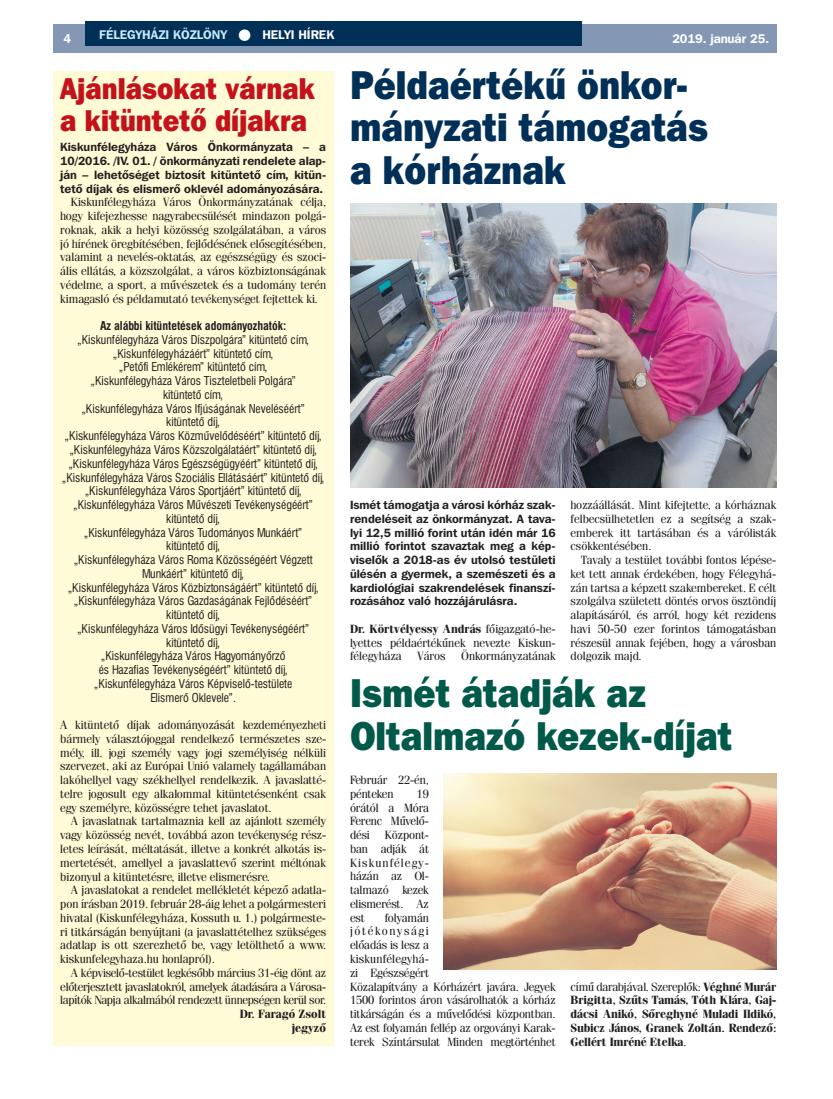
<style>
.page{position:relative;width:833px;height:1099px;background:#fff}
.page>*{position:absolute;margin:0;border:0;box-sizing:border-box;transform-origin:0 0}
.t1{font:40px/42.5px "Franklin Gothic Hv PFL";color:#002f57;scale:.9 1}
.t2{font:40px/42.5px "Franklin Gothic Hv PFL";color:#005949;scale:.9 1}
.t3{font:30px/32.5px "Franklin Gothic Hv PFL";color:#c4121a;scale:.9 1}
.t4{font:700 12.5px "Franklin Gothic PFL";color:#c6eafa}
.t5{font:700 12.5px "Franklin Gothic PFL";color:#fff}
.t6{font:11.88px/13.8px "Fenice PFL";color:#231f20;text-align:justify}
.t7{font:11.88px/13.8px "Swiss 721 Cn PFL";color:#231f20;text-align:center}
.t8{font:700 11.88px/13.8px "Franklin Gothic PFL";color:#231f20;text-align:justify}
.t9{font:700 11.88px/13.8px "Fenice PFL";letter-spacing:-.01em;color:#231f20;text-align:right}
.t10{font:700 11.88px "Swiss 721 Cn PFL";color:#231f20}
.s1{color:#fff}
.s2{font-weight:700}
.s3{font-weight:400}
</style>
<div class="page">
<div style="left:53px;top:25px;width:723px;height:28px;background:#8498b6"></div>
<div style="left:85px;top:21px;width:496px;height:25px;background:#002f57"></div>
<div style="left:53px;top:71px;width:280px;height:974px;background:#fffbd6"></div>
<img style="left:350px;top:203px;width:426px;height:285px">
<img style="left:443px;top:773px;width:333px;height:196px">
<p class="t4" style="left:99px;top:26px;width:236px">FÉLEGYHÁZI KÖZLÖNY <span class="s1">● HELYI HÍREK</span></p>
<p class="t5" style="left:64px;top:31px;width:9px">4</p>
<h2 class="t3" style="left:60px;top:71px;width:285px">Ajánlásokat várnak a kitüntető díjakra</h2>
<p class="t8" style="left:60px;top:140px;width:267px">Kiskunfélegyháza Város Önkormányzata – a 10/2016. /IV. 01. / önkormányzati rendelete alap&shy;ján – lehetőséget biztosít kitüntető cím, kitün&shy;tető díjak és elismerő oklevél adományozására.</p>
<p class="t6" style="left:60px;top:195px;width:267px;text-indent:11px">Kiskunfélegyháza Város Önkormányzatának célja, hogy kifejezhesse nagyrabecsülését mindazon polgá&shy;roknak, akik a helyi közösség szolgálatában, a város jó hírének öregbítésében, fejlődésének elősegítésében, valamint a nevelés-oktatás, az egészségügy és szoci&shy;ális ellátás, a közszolgálat, a város közbiztonságának védelme, a sport, a művészetek és a tudomány terén kimagasló és példamutató tevékenységet fejtettek ki.</p>
<p class="t10" style="left:100px;top:319px;width:188px">Az alábbi kitüntetések adományozhatók:</p>
<p class="t7" style="left:62px;top:333px;width:264px">„Kiskunfélegyháza Város Díszpolgára” kitüntető cím, „Kiskunfélegyházáért” kitüntető cím,<br>„Petőfi Emlékérem” kitüntető cím,<br>„Kiskunfélegyháza Város Tiszteletbeli Polgára”<br>kitüntető cím,<br>„Kiskunfélegyháza Város Ifjúságának Neveléséért” kitüntető díj,<br>„Kiskunfélegyháza Város Közművelődéséért” kitüntető díj, „Kiskunfélegyháza Város Közszolgálatáért” kitüntető díj, „Kiskunfélegyháza Város Egészségügyéért” kitüntető díj, „Kiskunfélegyháza Város Szociális Ellátásáért” kitüntető díj, „Kiskunfélegyháza Város Sportjáért” kitüntető díj, „Kiskunfélegyháza Város Művészeti Tevékenységéért” kitüntető díj,<br>„Kiskunfélegyháza Város Tudományos Munkáért”<br>kitüntető díj,<br>„Kiskunfélegyháza Város Roma Közösségéért Végzett Munkáért” kitüntető díj,<br>„Kiskunfélegyháza Város Közbiztonságáért” kitüntető díj, „Kiskunfélegyháza Város Gazdaságának Fejlődéséért” kitüntető díj,<br>„Kiskunfélegyháza Város Idősügyi Tevékenységéért” kitüntető díj,<br>„Kiskunfélegyháza Város Hagyományőrző<br>és Hazafias Tevékenységéért” kitüntető díj, „Kiskunfélegyháza Város Képviselő-testülete<br>Elismerő Oklevele”.</p>
<p class="t6" style="left:60px;top:718px;width:267px">A kitüntető díjak adományozását kezdeményezheti bármely választójoggal rendelkező természetes sze&shy;mély, ill. jogi személy vagy jogi személyiség nélküli szervezet, aki az Európai Unió valamely tagállamában lakóhellyel vagy székhellyel rendelkezik. A javaslatté&shy;telre jogosult egy alkalommal kitüntetésenként csak egy személyre, közösségre tehet javaslatot.</p>
<p class="t6" style="left:60px;top:814px;width:267px;text-indent:11px">A javaslatnak tartalmaznia kell az ajánlott személy vagy közösség nevét, továbbá azon tevékenység rész&shy;letes leírását, méltatását, illetve a konkrét alkotás is&shy;mertetését, amellyel a javaslattevő szerint méltónak bizonyul a kitüntetésre, illetve elismerésre.</p>
<p class="t6" style="left:60px;top:883px;width:267px;text-indent:11px">A javaslatokat a rendelet mellékletét képező adatla&shy;pon írásban 2019. február 28-áig lehet a polgármesteri hivatal (Kiskunfélegyháza, Kossuth u. 1.) polgármeste&shy;ri titkárságán benyújtani (a javaslattételhez szükséges adatlap is ott szerezhető be, vagy letölthető a www. kiskunfelegyhaza.hu honlapról).</p>
<p class="t6" style="left:60px;top:965px;width:267px;text-indent:11px">A képviselő-testület legkésőbb március 31-éig dönt az előterjesztett javaslatokról, amelyek átadására a Városa&shy;lapítók Napja alkalmából rendezett ünnepségen kerül sor.</p>
<p class="t9" style="left:240px;top:1006px;width:88px">Dr. Faragó Zsolt jegyző</p>
<p class="t5" style="left:672px;top:31px;width:98px">2019. január 25.</p>
<h1 class="t1" style="left:350px;top:62px;width:399px">Példaértékű önkor&shy;mányzati támogatás a kórháznak</h1>
<p class="t8" style="left:350px;top:497px;width:207px">Ismét támogatja a városi kórház szak&shy;rendeléseit az önkormányzat. A tava&shy;lyi 12,5 millió forint után idén már 16 millió forintot szavaztak meg a kép&shy;viselők a 2018-as év utolsó testületi ülésén a gyermek, a szemészeti és a kardiológiai szakrendelések finanszí&shy;rozásához való hozzájárulásra.</p>
<p class="t6" style="left:350px;top:621px;width:207px"><span class="s2">Dr. Körtvélyessy András</span> főigazgató-he&shy;lyettes példaértékűnek nevezte Kiskun&shy;félegyháza</p>
<p class="t6" style="left:570px;top:498px;width:207px">hozzáállását. Mint kifejtette, a kórháznak felbecsülhetetlen ez a segítség a szak&shy;emberek itt tartásában és a várólisták csökkentésében.</p>
<p class="t6" style="left:570px;top:553px;width:207px;text-indent:11px">Tavaly a testület további fontos lépése&shy;ket tett annak érdekében, hogy Félegyhá&shy;zán tartsa a képzett szakembereket. E célt szolgálva született döntés orvos ösztöndíj alapításáról, és arról, hogy két rezidens havi 50-50 ezer forintos támogatásban részesül annak fejében, hogy a városban dolgozik majd.</p>
<h1 class="t2" style="left:350px;top:671px;width:426px">Ismét átadják az<br>Oltalmazó kezek-díjat</h1>
<p class="t6" style="left:350px;top:773px;width:80px">Február 22-én, pénteken</p>
<p class="t6" style="left:417px;top:649px;width:30px">Város</p>
<p class="t6" style="left:461px;top:649px;width:96px">Önkormányzatának</p>
<p class="t6" style="left:350px;top:786px;width:80px;text-indent:67px">19 órától a Móra Ferenc Művelő&shy;dési</p>
<p class="t6" style="left:350px;top:828px;width:80px;text-indent:35px">Központ&shy;ban adják át Kiskunfélegy&shy;házán az Ol&shy;talmazó kezek elismerést. Az est</p>
<p class="t6" style="left:350px;top:910px;width:207px;text-align:left;text-indent:35px">folyamán<br>jótékonysági<br>előadás is lesz a<br>kiskunfélegyhá-<br>zi Egészségért<br>Közalapítvány a Kórházért javára. Jegyek<br>1500 forintos áron vásárolhatók a kórház titkárságán és a művelődési központban.<br>Az est folyamán fellép az orgoványi Karak&shy;terek Színtársulat Minden megtörténhet</p>
<p class="t9" style="left:570px;top:979px;width:207px;text-align:justify"><span class="s3">című darabjával. Szereplők:</span> Véghné Murár Brigitta, Szűts Tamás, Tóth Klára, Gaj&shy;dácsi Anikó, Sőreghyné Muladi Ildikó, Subicz János, Granek Zoltán. Rendező:<br>Gellért Imréné Etelka<span class="s3">.</span></p>
</div>
